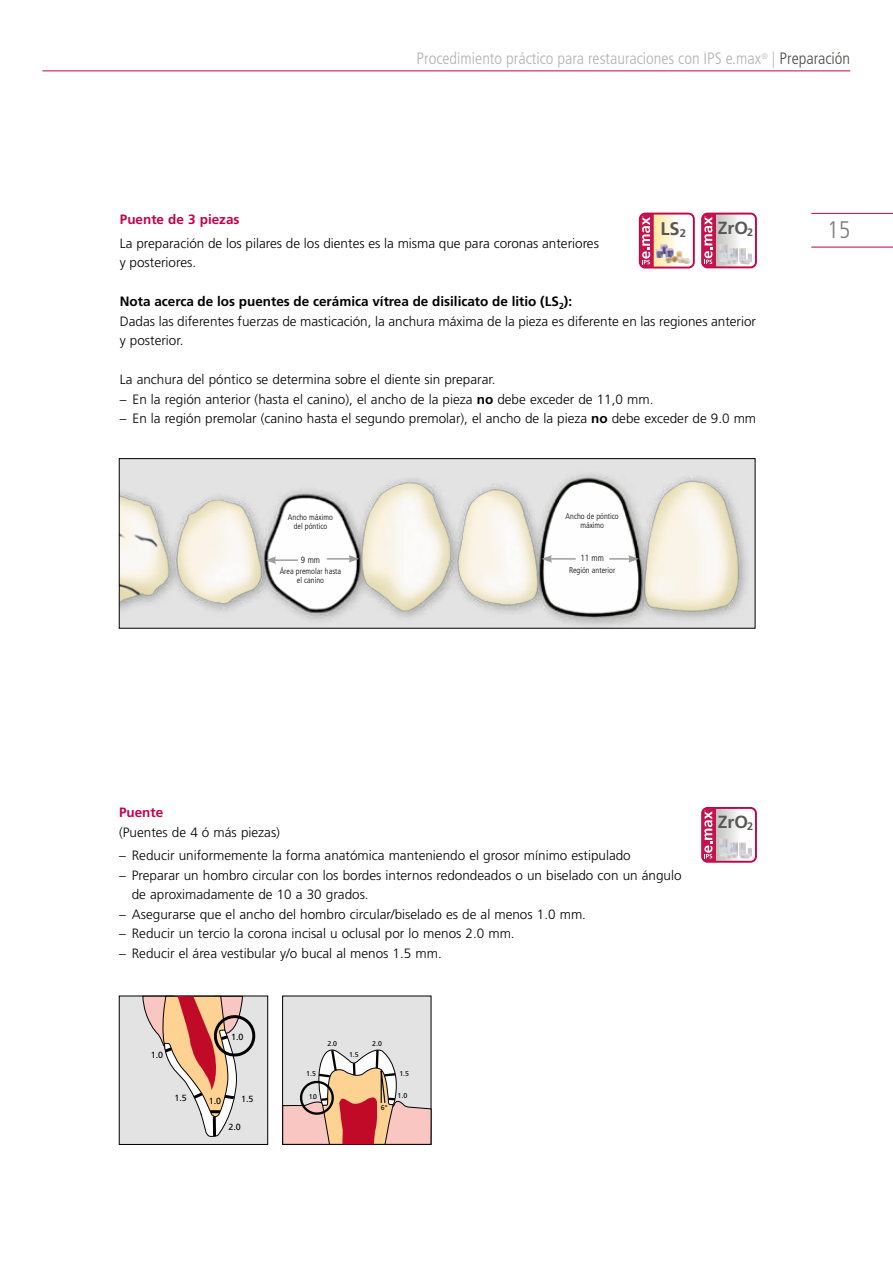
<style>
.page{position:relative;width:893px;height:1263px;background:#fff}
.page>*{position:absolute;margin:0;border:0;box-sizing:border-box;transform-origin:0 0}
.t1{font:300 condensed 24px "Frutiger";color:#7c7b7b}
.t2{font:700 18.3px "Frutiger";color:#575756}
.t3{font:700 17.55px "Frutiger";color:#575756}
.t4{font:300 condensed 16.5px "Frutiger";color:#b3b2b2}
.t5{font:300 13.5px/19.5px "Frutiger";color:#000}
.t6{font:700 13.5px "Frutiger";color:#c4014b}
.t7{font:300 condensed 9px "Frutiger";color:#000}
.t8{font:8.85px "Frutiger";color:#000}
.t9{font:300 condensed 8.25px/9px "Frutiger";color:#000;text-align:center}
.t10{font:7.05px "Frutiger";color:#000}
.t11{font:6.9px "Frutiger";color:#000}
.s1{color:#4a4a49}
.s2{font-weight:700}
</style>
<div class="page">
<hr style="left:811px;top:213px;width:82px;height:1px;background:#c4014b">
<hr style="left:811px;top:247px;width:82px;height:1px;background:#c4014b">
<svg style="left:119px;top:458px;width:636px;height:171px"></svg>
<hr style="left:550px;top:558px;width:26px;height:2px;background:#9d9d9c">
<svg style="left:542px;top:555px;width:10px;height:8px"></svg>
<hr style="left:609px;top:558px;width:22px;height:2px;background:#9d9d9c">
<svg style="left:628px;top:555px;width:11px;height:8px"></svg>
<hr style="left:274px;top:559px;width:24px;height:2px;background:#9d9d9c">
<svg style="left:266px;top:556px;width:10px;height:8px"></svg>
<hr style="left:327px;top:558px;width:24px;height:2px;background:#9d9d9c">
<svg style="left:349px;top:555px;width:10px;height:8px"></svg>
<hr style="left:43px;top:70px;width:807px;height:1px;background:#c4014b">
<div style="left:119px;top:996px;width:149px;height:148px;background:#e3e3e3"></div>
<div style="left:119px;top:996px;width:149px;height:149px;border:1px solid #000"></div>
<svg style="left:142px;top:995px;width:117px;height:142px"></svg>
<div style="left:283px;top:996px;width:148px;height:148px;background:#e3e3e3"></div>
<svg style="left:282px;top:1046px;width:149px;height:99px"></svg>
<div style="left:701px;top:807px;width:56px;height:56px;border:2px solid #c4014b;border-radius:5px"></div>
<svg style="left:702px;top:808px;width:54px;height:54px"></svg>
<img style="left:718px;top:838px;width:34px;height:21px">
<div style="left:639px;top:213px;width:56px;height:55px;border:2px solid #c4014b;border-radius:5px"></div>
<svg style="left:640px;top:214px;width:54px;height:54px"></svg>
<div style="left:701px;top:213px;width:56px;height:55px;border:2px solid #c4014b;border-radius:5px"></div>
<svg style="left:702px;top:214px;width:54px;height:53px"></svg>
<img style="left:718px;top:244px;width:34px;height:20px">
<p class="t4" style="left:417px;top:49px;width:435px">Procedimiento práctico para restauraciones con IPS e.max<sup>®</sup> | <span class="s1">Preparación</span></p>
<p class="t6" style="left:120px;top:211px;width:121px">Puente de 3 piezas</p>
<p class="t5" style="left:120px;top:233px;width:481px">La preparación de los pilares de los dientes es la misma que para coronas anteriores y posteriores.</p>
<p class="t5" style="left:120px;top:292px;width:638px"><span class="s2">Nota acerca de los puentes de cerámica vítrea de disilicato de litio (LS</span><sub>2</sub><span class="s2">):<br></span>Dadas las diferentes fuerzas de masticación, la anchura máxima de la pieza es diferente en las regiones anterior y posterior.</p>
<p class="t5" style="left:120px;top:370px;width:377px">La anchura del póntico se determina sobre el diente sin preparar.</p>
<p class="t5" style="left:120px;top:389px;width:535px">– En la región anterior (hasta el canino), el ancho de la pieza <span class="s2">no</span> debe exceder de 11,0 mm.</p>
<p class="t5" style="left:120px;top:409px;width:638px">– En la región premolar (canino hasta el segundo premolar), el ancho de la pieza <span class="s2">no</span> debe exceder de 9.0 mm</p>
<h2 class="t2" style="left:660px;top:218px;width:27px">LS<sub>2</sub></h2>
<p class="t3" style="left:718px;top:217px;width:37px">ZrO<sub>2</sub></p>
<p class="t9" style="left:288px;top:513px;width:46px">Ancho máximo del póntico</p>
<p class="t7" style="left:301px;top:554px;width:21px">9 mm</p>
<p class="t9" style="left:280px;top:566px;width:63px">Área premolar hasta el canino</p>
<p class="t9" style="left:566px;top:512px;width:55px">Ancho de póntico máximo</p>
<p class="t7" style="left:580px;top:553px;width:25px">11 mm</p>
<p class="t9" style="left:569px;top:565px;width:48px">Región anterior</p>
<h1 class="t1" style="left:827px;top:216px;width:25px">15</h1>
<p class="t6" style="left:119px;top:804px;width:46px">Puente</p>
<p class="t5" style="left:119px;top:822px;width:162px">(Puentes de 4 ó más piezas)</p>
<p class="t5" style="left:119px;top:846px;width:513px">– Reducir uniformemente la forma anatómica manteniendo el grosor mínimo estipulado</p>
<p class="t5" style="left:132px;top:866px;width:551px;text-indent:-13px">– Preparar un hombro circular con los bordes internos redondeados o un biselado con un ángulo de aproximadamente de 10 a 30 grados.</p>
<p class="t5" style="left:119px;top:905px;width:468px">– Asegurarse que el ancho del hombro circular/biselado es de al menos 1.0 mm.</p>
<p class="t5" style="left:119px;top:924px;width:397px">– Reducir un tercio la corona incisal u oclusal por lo menos 2.0 mm.</p>
<p class="t5" style="left:119px;top:944px;width:324px">– Reducir el área vestibular y/o bucal al menos 1.5 mm.</p>
<p class="t8" style="left:151px;top:1050px;width:14px">1.0</p>
<p class="t8" style="left:174px;top:1093px;width:14px">1.5</p>
<p class="t8" style="left:231px;top:1032px;width:14px">1.0</p>
<p class="t8" style="left:209px;top:1096px;width:14px">1.0</p>
<p class="t8" style="left:241px;top:1093px;width:14px">1.5</p>
<p class="t8" style="left:228px;top:1121px;width:14px">2.0</p>
<p class="t10" style="left:306px;top:1069px;width:11px">1.5</p>
<p class="t11" style="left:327px;top:1040px;width:11px">2.0</p>
<p class="t11" style="left:349px;top:1051px;width:11px">1.5</p>
<p class="t11" style="left:372px;top:1040px;width:11px">2.0</p>
<p class="t10" style="left:399px;top:1069px;width:11px">1.5</p>
<p class="t11" style="left:309px;top:1092px;width:10px">1.0</p>
<p class="t10" style="left:397px;top:1091px;width:11px">1.0</p>
<p class="t10" style="left:381px;top:1103px;width:8px">6°</p>
<p class="t3" style="left:718px;top:811px;width:37px">ZrO<sub>2</sub></p>
</div>
